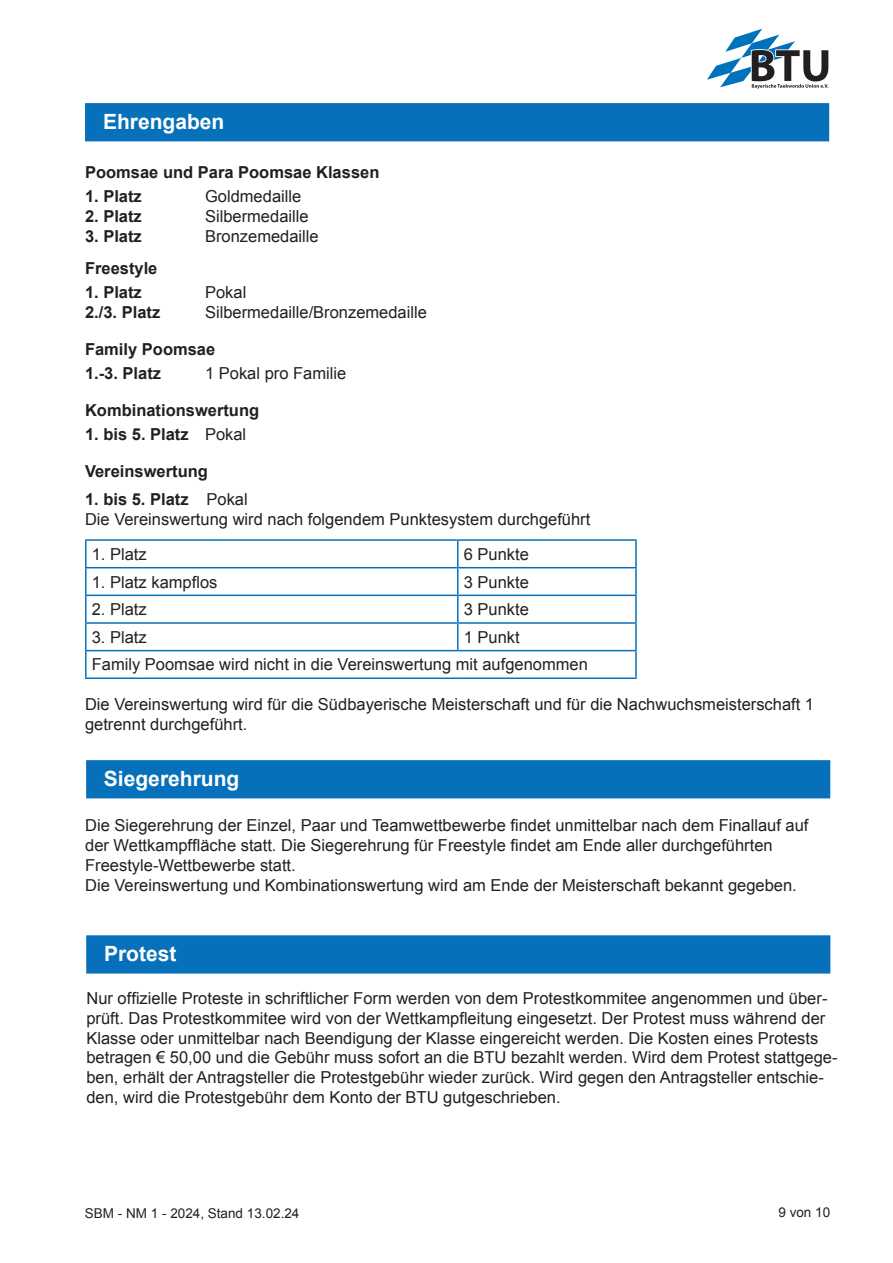
<style>
.page{position:relative;width:893px;height:1263px;background:#fff}
.page>*{position:absolute;margin:0;border:0;box-sizing:border-box;transform-origin:0 0}
.t1{font:700 21px "Arial";color:#fff}
.t2{font:16.5px/19.8px "Arial";color:#231f20}
.t3{font:700 16.5px/24px "Arial";color:#231f20}
.t4{font:13.5px "Arial";color:#231f20}
.s1{font-weight:400}
.s2{font-weight:700}
</style>
<div class="page">
<div style="left:85px;top:103px;width:744px;height:38px;background:#0671ba;border:2px solid #0671ba"></div>
<hr style="left:85px;top:539px;width:373px;height:2px;background:#0671ba">
<hr style="left:85px;top:541px;width:2px;height:26px;background:#0671ba">
<hr style="left:458px;top:539px;width:179px;height:2px;background:#0671ba">
<hr style="left:635px;top:541px;width:2px;height:26px;background:#0671ba">
<hr style="left:85px;top:567px;width:373px;height:1px;background:#0671ba">
<hr style="left:85px;top:568px;width:2px;height:27px;background:#0671ba">
<hr style="left:458px;top:567px;width:179px;height:1px;background:#0671ba">
<hr style="left:635px;top:568px;width:2px;height:27px;background:#0671ba">
<hr style="left:85px;top:595px;width:373px;height:1px;background:#0671ba">
<hr style="left:85px;top:596px;width:2px;height:26px;background:#0671ba">
<hr style="left:458px;top:595px;width:179px;height:1px;background:#0671ba">
<hr style="left:635px;top:596px;width:2px;height:26px;background:#0671ba">
<hr style="left:85px;top:622px;width:373px;height:2px;background:#0671ba">
<hr style="left:85px;top:624px;width:2px;height:26px;background:#0671ba">
<hr style="left:458px;top:622px;width:179px;height:2px;background:#0671ba">
<svg style="left:457px;top:541px;width:1px;height:109px"></svg>
<hr style="left:635px;top:624px;width:2px;height:26px;background:#0671ba">
<hr style="left:85px;top:650px;width:373px;height:1px;background:#0671ba">
<hr style="left:85px;top:651px;width:2px;height:26px;background:#0671ba">
<hr style="left:458px;top:650px;width:179px;height:1px;background:#0671ba">
<hr style="left:635px;top:651px;width:2px;height:26px;background:#0671ba">
<hr style="left:85px;top:677px;width:373px;height:2px;background:#0671ba">
<hr style="left:458px;top:677px;width:179px;height:2px;background:#0671ba">
<div style="left:86px;top:935px;width:744px;height:38px;background:#0671ba;border:2px solid #0671ba"></div>
<div style="left:86px;top:760px;width:744px;height:38px;background:#0671ba;border:2px solid #0671ba"></div>
<svg style="left:707px;top:29px;width:121px;height:60px"></svg>
<p class="t1" style="left:103px;top:108px;width:123px">Ehrengaben</p>
<p class="t3" style="left:85px;top:161px;width:296px">Poomsae und Para Poomsae Klassen</p>
<p class="t3" style="left:85px;top:185px;width:58px">1. Platz</p>
<p class="t2" style="left:205px;top:187px;width:98px">Goldmedaille</p>
<p class="t3" style="left:85px;top:205px;width:58px">2. Platz</p>
<p class="t2" style="left:205px;top:206px;width:105px">Silbermedaille</p>
<p class="t3" style="left:85px;top:224px;width:58px">3. Platz</p>
<p class="t2" style="left:205px;top:226px;width:115px">Bronzemedaille</p>
<p class="t3" style="left:85px;top:257px;width:74px">Freestyle</p>
<p class="t3" style="left:85px;top:281px;width:58px">1. Platz</p>
<p class="t2" style="left:205px;top:283px;width:43px">Pokal</p>
<p class="t3" style="left:85px;top:301px;width:77px">2./3. Platz</p>
<p class="t2" style="left:205px;top:303px;width:223px">Silbermedaille/Bronzemedaille</p>
<p class="t3" style="left:85px;top:338px;width:132px">Family Poomsae<br>1.-3. Platz</p>
<p class="t2" style="left:205px;top:363px;width:143px">1 Pokal pro Familie</p>
<p class="t3" style="left:85px;top:399px;width:176px">Kombinationswertung</p>
<p class="t3" style="left:85px;top:423px;width:163px">1. bis 5. Platz <span class="s1">Pokal</span></p>
<p class="t3" style="left:85px;top:459px;width:124px">Vereinswertung</p>
<p class="t2" style="left:85px;top:489px;width:507px"><span class="s2">1. bis 5. Platz</span> Pokal<br>Die Vereinswertung wird nach folgendem Punktesystem durchgeführt</p>
<p class="t2" style="left:92px;top:544px;width:57px">1. Platz</p>
<p class="t2" style="left:464px;top:544px;width:67px">6 Punkte</p>
<p class="t2" style="left:92px;top:572px;width:127px">1. Platz kampflos</p>
<p class="t2" style="left:464px;top:572px;width:67px">3 Punkte</p>
<p class="t2" style="left:92px;top:600px;width:57px">2. Platz</p>
<p class="t2" style="left:464px;top:600px;width:67px">3 Punkte</p>
<p class="t2" style="left:92px;top:627px;width:57px">3. Platz</p>
<p class="t2" style="left:92px;top:623px;width:498px;line-height:27.6px;text-indent:372px">1 Punkt<br>Family Poomsae wird nicht in die Vereinswertung mit aufgenommen</p>
<p class="t2" style="left:85px;top:694px;width:731px">Die Vereinswertung wird für die Südbayerische Meisterschaft und für die Nachwuchsmeisterschaft 1 getrennt durchgeführt.</p>
<p class="t1" style="left:104px;top:765px;width:137px">Siegerehrung</p>
<p class="t2" style="left:85px;top:816px;width:725px">Die Siegerehrung der Einzel, Paar und Teamwettbewerbe findet unmittelbar nach dem Finallauf auf der Wettkampffläche statt. Die Siegerehrung für Freestyle findet am Ende aller durchgeführten Freestyle-Wettbewerbe statt.<br>Die Vereinswertung und Kombinationswertung wird am Ende der Meisterschaft bekannt gegeben.</p>
<p class="t1" style="left:104px;top:940px;width:74px">Protest</p>
<p class="t2" style="left:86px;top:988px;width:753px">Nur offizielle Proteste in schriftlicher Form werden von dem Protestkommitee angenommen und über&shy;prüft. Das Protestkommitee wird von der Wettkampfleitung eingesetzt. Der Protest muss während der Klasse oder unmittelbar nach Beendigung der Klasse eingereicht werden. Die Kosten eines Protests betragen € 50,00 und die Gebühr muss sofort an die BTU bezahlt werden. Wird dem Protest stattgege&shy;ben, erhält der Antragsteller die Protestgebühr wieder zurück. Wird gegen den Antragsteller entschie&shy;den, wird die Protestgebühr dem Konto der BTU gutgeschrieben.</p>
<p class="t4" style="left:85px;top:1204px;width:216px">SBM - NM 1 - 2024, Stand 13.02.24</p>
<p class="t4" style="left:778px;top:1203px;width:53px">9 von 10</p>
</div>
